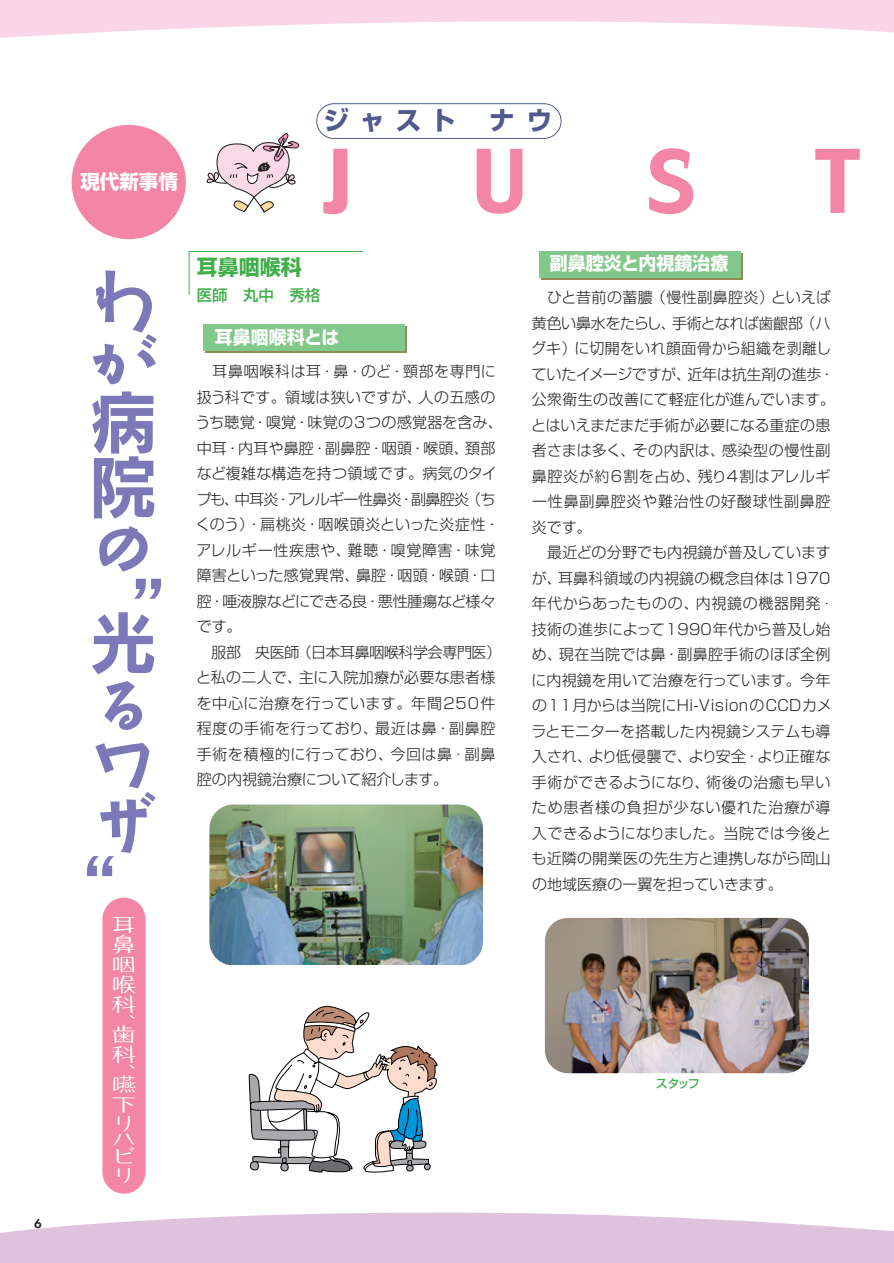
<style>
.page{position:relative;width:894px;height:1263px;background:#fff}
.page>*{position:absolute;margin:0;border:0;box-sizing:border-box;transform-origin:0 0}
.t1{font:700 25.65px "Shin Go";letter-spacing:.41em;color:#505a8d}
.t2{font:21px/20px "Budo CID L";color:#fff;text-align:justify;scale:1.25 1}
.t3{font:700 21px "Shin Go";color:#40ae49}
.t4{font:700 19.5px "Shin Go";color:#fff}
.t5{font:700 18px "Shin Go";color:#fff}
.t6{font:500 15.45px "Shin Go";color:#40ae49}
.t7{font:300 15px/25.5px "Shin Go";letter-spacing:.015em;color:#231f20}
.t8{font:600 13.5px "Futura T";color:#231f20}
.t9{font:500 12px "Shin Go";color:#40ae49}
.s1{color:#2e76bc}
</style>
<div class="page">
<svg style="left:0;top:1212px;width:894px;height:51px;background:#e3cae1"></svg>
<svg style="left:0;top:0;width:894px;height:38px;fill:#fad5e5"></svg>
<div style="left:72px;top:125px;width:114px;height:114px;background:#f386a7;border-radius:50%"></div>
<svg style="left:323px;top:149px;width:24px;height:65px"></svg>
<svg style="left:477px;top:149px;width:46px;height:65px"></svg>
<svg style="left:649px;top:148px;width:44px;height:66px"></svg>
<svg style="left:815px;top:149px;width:45px;height:64px"></svg>
<div style="left:316px;top:103px;width:245px;height:36px;border:1px solid #505a8d;border-radius:17px"></div>
<svg style="left:206px;top:133px;width:94px;height:80px"></svg>
<svg style="left:93px;top:270px;width:64px;height:114px"></svg>
<svg style="left:92px;top:391px;width:62px;height:128px"></svg>
<svg style="left:99px;top:526px;width:49px;height:46px"></svg>
<svg style="left:134px;top:579px;width:27px;height:20px"></svg>
<svg style="left:92px;top:612px;width:62px;height:62px"></svg>
<svg style="left:104px;top:681px;width:38px;height:49px"></svg>
<svg style="left:87px;top:743px;width:69px;height:133px"></svg>
<div style="left:102px;top:898px;width:44px;height:296px;background:#f386a7;border-radius:22px"></div>
<svg style="left:188px;top:251px;width:175px;height:44px"></svg>
<div style="left:205px;top:326px;width:202px;height:27px;background:#908c57"></div>
<div style="left:203px;top:324px;width:202px;height:27px;background:#83c88b"></div>
<svg style="left:541px;top:253px;width:202px;height:26px"></svg>
<div style="left:539px;top:251px;width:201px;height:26px;background:#83c88b"></div>
<img style="left:209px;top:805px;width:274px;height:160px;border-radius:24px">
<img style="left:545px;top:918px;width:264px;height:155px;border-radius:23px">
<svg style="left:248px;top:1005px;width:190px;height:168px"></svg>
<p class="t8" style="left:34px;top:1218px;width:9px">6</p>
<h3 class="t4" style="left:80px;top:174px;width:99px">現代新事情</h3>
<h1 class="t1" style="left:324px;top:111px;width:133px">ジャスト</h1>
<h1 class="t1" style="left:489px;top:111px;width:65px">ナウ</h1>
<h2 class="t2" style="left:111px;top:916px;width:22px">耳鼻咽喉科、</h2>
<h2 class="t2" style="left:111px;top:1027px;width:22px">歯科、</h2>
<h2 class="t2" style="left:111px;top:1077px;width:22px;line-height:19.5px">嚥下リ</h2>
<h2 class="t2" style="left:111px;top:1133px;width:22px;line-height:17.5px">ハビリ</h2>
<h2 class="t3" style="left:197px;top:260px;width:128px">耳鼻咽喉科<span class="s1">　</span></h2>
<p class="t6" style="left:197px;top:289px;width:125px">医師　丸中　秀格</p>
<p class="t5" style="left:197px;top:331px;width:144px">　耳鼻咽喉科とは</p>
<p class="t7" style="left:195px;top:361px;width:309px">　耳鼻咽喉科は耳・鼻・のど・頸部を専門に扱う科です。領域は狭いですが、人の五感のうち聴覚・嗅覚・味覚の3つの感覚器を含み、中耳・内耳や鼻腔・副鼻腔・咽頭・喉頭、頚部など複雑な構造を持つ領域です。病気のタイプも、中耳炎・アレルギー性鼻炎・副鼻腔炎（ちくのう）・扁桃炎・咽喉頭炎といった炎症性・アレルギー性疾患や、難聴・嗅覚障害・味覚障害といった感覚異常、鼻腔・咽頭・喉頭・口腔・唾液腺などにできる良・悪性腫瘍など様々です。<br>　服部　央医師（日本耳鼻咽喉科学会専門医）と私の二人で、主に入院加療が必要な患者様を中心に治療を行っています。年間250件程度の手術を行っており、最近は鼻・副鼻腔手術を積極的に行っており、今回は鼻･副鼻腔の内視鏡治療について紹介します。</p>
<p class="t5" style="left:532px;top:256px;width:198px">　副鼻腔炎と内視鏡治療</p>
<p class="t7" style="left:531px;top:287px;width:306px">　ひと昔前の蓄膿（慢性副鼻腔炎）といえば黄色い鼻水をたらし、手術となれば歯齦部（ハグキ）に切開をいれ顔面骨から組織を剥離していたイメージですが、近年は抗生剤の進歩・公衆衛生の改善にて軽症化が進んでいます。とはいえまだまだ手術が必要になる重症の患者さまは多く、その内訳は、感染型の慢性副鼻腔炎が約6割を占め、残り4割はアレルギー性鼻副鼻腔炎や難治性の好酸球性副鼻腔炎です。<br>　最近どの分野でも内視鏡が普及していますが、耳鼻科領域の内視鏡の概念自体は1970年代からあったものの、内視鏡の機器開発･技術の進歩によって1990年代から普及し始め、現在当院では鼻・副鼻腔手術のほぼ全例に内視鏡を用いて治療を行っています。今年の11月からは当院にHi-VisionのCCDカメラとモニターを搭載した内視鏡システムも導入され、より低侵襲で、より安全・より正確な手術ができるようになり、術後の治癒も早いため患者様の負担が少ない優れた治療が導入できるようになりました。当院では今後とも近隣の開業医の先生方と連携しながら岡山の地域医療の一翼を担っていきます。</p>
<p class="t9" style="left:656px;top:1079px;width:46px">スタッフ</p>
</div>
